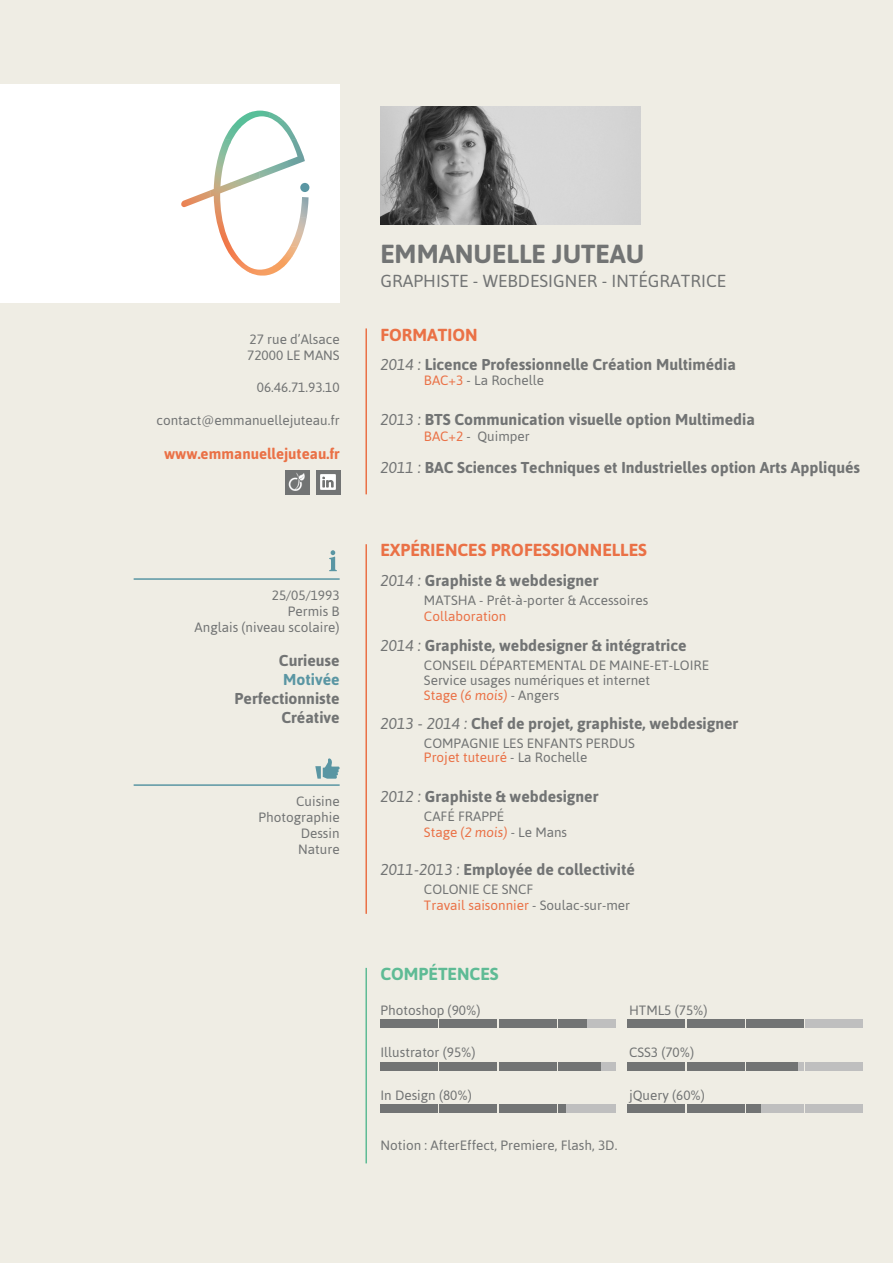
<style>
.page{position:relative;width:893px;height:1263px;background:#efede4}
.page>*{position:absolute;margin:0;border:0;box-sizing:border-box;transform-origin:0 0}
.t1{font:700 26.1px "Asap";color:#727474}
.t2{font:700 17.4px "Asap";color:#ea7146}
.t3{font:17.4px "Asap";color:#727474}
.t4{font:700 17.4px "Asap";color:#5ebb95}
.t5{font:700 15.75px/18.9px "Asap";color:#727474;text-align:right}
.t6{font:700 15.75px "Asap";color:#5a96a3}
.t7{font:700 15px "Asap";color:#ea7146}
.t8{font:13.5px/16.2px "Asap";color:#727474}
.t9{font:13.5px "Asap";color:#ea7146}
.s1{font-weight:400;font-style:italic}
.s2{color:#ea7146}
.s3{font-style:italic;color:#ea7146}
.s4{color:#727474}
</style>
<div class="page">
<div style="left:0;top:84px;width:340px;height:219px;background:#fff"></div>
<svg style="left:181px;top:111px;width:128px;height:165px"></svg>
<hr style="left:365px;top:328px;width:2px;height:166px;background:#ea7146">
<hr style="left:365px;top:968px;width:2px;height:195px;background:#5ebb95">
<hr style="left:365px;top:544px;width:2px;height:370px;background:#ea7146">
<hr style="left:134px;top:578px;width:206px;height:2px;background:#5a96a3">
<hr style="left:134px;top:784px;width:206px;height:2px;background:#5a96a3">
<img style="left:380px;top:106px;width:260px;height:118px">
<div style="left:316px;top:470px;width:24px;height:24px;background:#727474"></div>
<div style="left:285px;top:470px;width:24px;height:24px;background:#727474"></div>
<img style="left:320px;top:474px;width:16px;height:16px">
<img style="left:289px;top:473px;width:16px;height:18px">
<svg style="left:329px;top:550px;width:8px;height:21px"></svg>
<svg style="left:315px;top:758px;width:25px;height:21px"></svg>
<div style="left:380px;top:1019px;width:58px;height:9px;background:#727474"></div>
<div style="left:380px;top:1062px;width:58px;height:9px;background:#727474"></div>
<div style="left:380px;top:1104px;width:58px;height:9px;background:#727474"></div>
<div style="left:628px;top:1019px;width:57px;height:9px;background:#727474"></div>
<div style="left:628px;top:1062px;width:57px;height:9px;background:#727474"></div>
<div style="left:628px;top:1104px;width:57px;height:9px;background:#727474"></div>
<div style="left:440px;top:1019px;width:57px;height:9px;background:#727474"></div>
<div style="left:440px;top:1062px;width:57px;height:9px;background:#727474"></div>
<div style="left:440px;top:1104px;width:57px;height:9px;background:#727474"></div>
<div style="left:687px;top:1019px;width:57px;height:9px;background:#727474"></div>
<div style="left:687px;top:1062px;width:57px;height:9px;background:#727474"></div>
<div style="left:687px;top:1104px;width:57px;height:9px;background:#727474"></div>
<div style="left:499px;top:1019px;width:57px;height:9px;background:#727474"></div>
<div style="left:499px;top:1062px;width:57px;height:9px;background:#727474"></div>
<div style="left:499px;top:1104px;width:57px;height:9px;background:#727474"></div>
<div style="left:746px;top:1019px;width:57px;height:9px;background:#727474"></div>
<div style="left:746px;top:1062px;width:57px;height:9px;background:#bfbfbf"></div>
<div style="left:746px;top:1104px;width:57px;height:9px;background:#bfbfbf"></div>
<div style="left:558px;top:1019px;width:58px;height:9px;background:#bfbfbf"></div>
<div style="left:558px;top:1062px;width:58px;height:9px;background:#bfbfbf"></div>
<div style="left:558px;top:1104px;width:58px;height:9px;background:#bfbfbf"></div>
<div style="left:806px;top:1019px;width:57px;height:9px;background:#bfbfbf"></div>
<div style="left:806px;top:1062px;width:57px;height:9px;background:#bfbfbf"></div>
<div style="left:806px;top:1104px;width:57px;height:9px;background:#bfbfbf"></div>
<div style="left:558px;top:1019px;width:29px;height:9px;background:#727474"></div>
<div style="left:558px;top:1062px;width:43px;height:9px;background:#727474"></div>
<div style="left:558px;top:1104px;width:8px;height:9px;background:#727474"></div>
<div style="left:746px;top:1062px;width:52px;height:9px;background:#727474"></div>
<div style="left:746px;top:1104px;width:15px;height:9px;background:#727474"></div>
<p class="t8" style="left:247px;top:331px;width:94px">27 rue d’Alsace<br>72000 LE MANS</p>
<p class="t8" style="left:257px;top:379px;width:84px">06.46.71.93.10</p>
<p class="t8" style="left:157px;top:412px;width:185px">contact@emmanuellejuteau.fr</p>
<p class="t7" style="left:164px;top:445px;width:177px">www.emmanuellejuteau.fr</p>
<p class="t8" style="left:195px;top:586px;width:147px;text-align:right">25/05/1993<br>Permis B<br>Anglais (niveau scolaire)</p>
<p class="t5" style="left:279px;top:651px;width:62px">Curieuse</p>
<p class="t6" style="left:283px;top:671px;width:58px">Motivée</p>
<p class="t5" style="left:235px;top:689px;width:107px">Perfectionniste<br>Créative</p>
<p class="t8" style="left:258px;top:793px;width:83px;text-align:right">Cuisine<br>Photographie<br>Dessin<br>N ature</p>
<h1 class="t1" style="left:380px;top:238px;width:266px">Emmanuelle Juteau</h1>
<p class="t3" style="left:380px;top:271px;width:347px">Graphiste - Webdesigner - I ntégratrice</p>
<p class="t2" style="left:380px;top:324px;width:99px">Formation</p>
<p class="t5" style="left:380px;top:355px;width:357px"><span class="s1">2014 :</span> Licence Professionnelle Création Multimédia</p>
<p class="t9" style="left:424px;top:373px;width:9px">BAC</p>
<p class="t8" style="left:449px;top:372px;width:97px"><span class="s2">+3</span> - La Rochelle</p>
<p class="t5" style="left:380px;top:410px;width:376px"><span class="s1">2013 :</span> BTS Communication visuelle option Multimedia</p>
<p class="t5" style="left:380px;top:457px;width:481px"><span class="s1">2011 :</span> BAC Sciences Techniques et Industrielles option Arts Appliqués</p>
<p class="t9" style="left:424px;top:428px;width:9px">BAC</p>
<p class="t8" style="left:449px;top:428px;width:83px"><span class="s2">+2</span> - Quimper</p>
<p class="t2" style="left:380px;top:540px;width:268px">Expériences professionnelles</p>
<p class="t5" style="left:380px;top:571px;width:220px"><span class="s1">2014 :</span> Graphiste &amp; webdesigner</p>
<p class="t9" style="left:424px;top:609px;width:84px">Collaboration</p>
<p class="t8" style="left:424px;top:592px;width:226px">Matsha - Prêt-à-porter &amp; Accessoires</p>
<p class="t5" style="left:380px;top:636px;width:308px"><span class="s1">2014 :</span> Graphiste, webdesigner &amp; intégratrice</p>
<p class="t8" style="left:424px;top:687px;width:137px"><span class="s2">Stage (</span><span class="s3">6 mois)</span> - Angers</p>
<p class="t8" style="left:424px;top:657px;width:287px;line-height:15px;text-indent:46px">L Départem ental de maine-et-lo ire<br>Service usages numériques et internet</p>
<p class="t8" style="left:424px;top:657px;width:26px">CONSEI</p>
<p class="t5" style="left:380px;top:714px;width:360px"><span class="s1">2013 - 2014 :</span> Chef de projet, graphiste, webdesigner</p>
<p class="t9" style="left:424px;top:750px;width:165px">Projet tuteuré <span class="s4">- La Rochelle</span></p>
<p class="t8" style="left:424px;top:735px;width:212px">com pagnie les enfants perdus</p>
<p class="t5" style="left:380px;top:787px;width:220px"><span class="s1">2012 :</span> Graphiste &amp; webdesigner</p>
<p class="t8" style="left:424px;top:824px;width:145px"><span class="s2">Stage (</span><span class="s3">2 mois)</span> - Le Mans</p>
<p class="t8" style="left:424px;top:808px;width:82px">Café frappé</p>
<p class="t5" style="left:380px;top:860px;width:256px"><span class="s1">2011-2013 :</span> Employée de collectivité</p>
<p class="t9" style="left:424px;top:897px;width:208px">Travail saisonnier <span class="s4">- Soulac-sur-mer</span></p>
<p class="t8" style="left:424px;top:881px;width:18px">colo</p>
<p class="t8" style="left:459px;top:881px;width:74px">nie ce sncf</p>
<p class="t4" style="left:380px;top:964px;width:120px">Compétences</p>
<p class="t8" style="left:380px;top:1002px;width:102px">Photoshop (90%)</p>
<p class="t8" style="left:629px;top:1002px;width:80px">HTML5 (75%)</p>
<p class="t8" style="left:629px;top:1044px;width:67px">CSS3 (70%)</p>
<p class="t8" style="left:629px;top:1087px;width:77px">jQuery (60%)</p>
<p class="t8" style="left:380px;top:1044px;width:97px">I llustrator (95%)</p>
<p class="t8" style="left:380px;top:1087px;width:93px">I n Design (80%)</p>
<p class="t8" style="left:380px;top:1137px;width:238px">N otion : AfterEffect, Premiere, Flash, 3D.</p>
</div>
